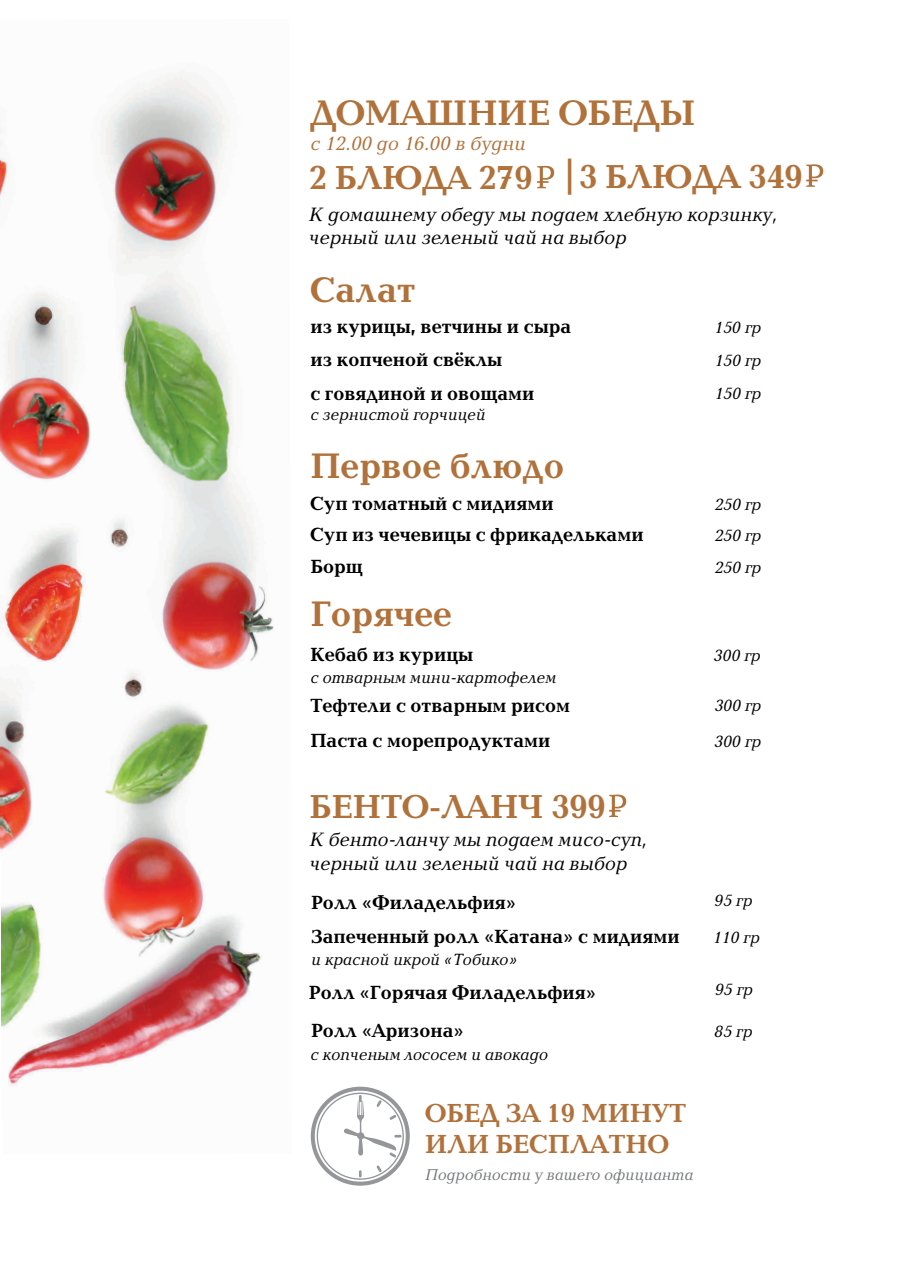
<style>
.page{position:relative;width:923px;height:1263px;background:#fff}
.page>*{position:absolute;margin:0;border:0;box-sizing:border-box;transform-origin:0 0}
.t1{font:700 36.6px "Baltica C";color:#b1713a}
.t2{font:700 34.35px "Baltica C";color:#b1713a}
.t3{font:700 27px/31.2px "Baltica C";color:#b1713a}
.t4{font:italic 19.95px/23.9px "Baltica C";color:#000001}
.t5{font:italic 19.95px "Baltica C";color:#b1713a}
.t6{font:700 19.65px/33px "Baltica C";color:#000001}
.t7{font:italic 16.8px/33px "Baltica C";color:#000001}
.t8{font:italic 16.05px "Baltica C";color:#76797b}
</style>
<div class="page">
<img style="left:0;top:71px;width:274px;height:1015px">
<svg style="left:537px;top:166px;width:17px;height:22px"></svg>
<svg style="left:806px;top:164px;width:17px;height:23px"></svg>
<svg style="left:609px;top:794px;width:17px;height:23px"></svg>
<svg style="left:311px;top:1087px;width:99px;height:99px"></svg>
<div style="left:357px;top:1132px;width:7px;height:7px;background:#949699;border-radius:50%"></div>
<h1 class="t1" style="left:310px;top:93px;width:386px">ДОМАШНИЕ ОБЕДЫ</h1>
<h2 class="t2" style="left:309px;top:158px;width:495px">2 БЛЮДА 279 |3 БЛЮДА 349</h2>
<p class="t5" style="left:310px;top:133px;width:217px">с 12.00 до 16.00 в будни</p>
<p class="t4" style="left:309px;top:203px;width:470px">К домашнему обеду мы подаем хлебную корзинку, черный или зеленый чай на выбор</p>
<h1 class="t1" style="left:310px;top:271px;width:107px">Салат</h1>
<p class="t6" style="left:310px;top:311px;width:262px">из курицы, ветчины и сыра из копченой свёклы</p>
<p class="t6" style="left:310px;top:377px;width:226px">с говядиной и овощами</p>
<p class="t7" style="left:310px;top:398px;width:177px">с зернистой горчицей</p>
<h1 class="t1" style="left:310px;top:446px;width:255px">Первое блюдо</h1>
<p class="t6" style="left:310px;top:488px;width:245px">Суп томатный с мидиями</p>
<p class="t6" style="left:310px;top:519px;width:335px">Суп из чечевицы с фрикадельками<br>Борщ</p>
<h1 class="t1" style="left:310px;top:594px;width:143px">Горячее</h1>
<p class="t6" style="left:310px;top:639px;width:164px">Кебаб из курицы</p>
<p class="t7" style="left:310px;top:661px;width:247px">с отварным мини-картофелем</p>
<p class="t6" style="left:310px;top:690px;width:261px">Тефтели с отварным рисом</p>
<p class="t6" style="left:310px;top:724px;width:241px">Паста с морепродуктами</p>
<h2 class="t2" style="left:310px;top:788px;width:297px">БЕНТО-ЛАНЧ 399</h2>
<p class="t4" style="left:310px;top:829px;width:339px">К бенто-ланчу мы подаем мисо-суп, черный или зеленый чай на выбор</p>
<p class="t6" style="left:311px;top:886px;width:207px">Ролл «Филадельфия»</p>
<p class="t6" style="left:311px;top:921px;width:370px">Запеченный ролл «Катана» с мидиями</p>
<p class="t6" style="left:309px;top:974px;width:289px;line-height:38.2px">Ролл «Горячая Филадельфия»<br>Ролл «Аризона»</p>
<p class="t7" style="left:310px;top:1039px;width:239px">с копченым лососем и авокадо</p>
<p class="t7" style="left:311px;top:944px;width:208px">и красной икрой «Тобико»</p>
<h3 class="t3" style="left:425px;top:1098px;width:262px">ОБЕД ЗА 19 МИНУТ<br>ИЛИ БЕСПЛАТНО</h3>
<p class="t8" style="left:425px;top:1166px;width:269px">Подробности у вашего официанта</p>
<p class="t7" style="left:714px;top:311px;width:48px;text-align:justify">150 гр 150 гр 150 гр</p>
<p class="t7" style="left:714px;top:490px;width:48px;line-height:30.3px">250 гр<br>250 гр</p>
<p class="t7" style="left:714px;top:552px;width:48px">250 гр</p>
<p class="t7" style="left:713px;top:640px;width:48px">300 гр</p>
<p class="t7" style="left:714px;top:688px;width:48px;line-height:36px">300 гр<br>300 гр</p>
<p class="t7" style="left:713px;top:883px;width:48px;line-height:36.6px">95 гр<br>110 гр</p>
<p class="t7" style="left:715px;top:973px;width:40px">95 гр</p>
<p class="t7" style="left:714px;top:1015px;width:40px">85 гр</p>
</div>
